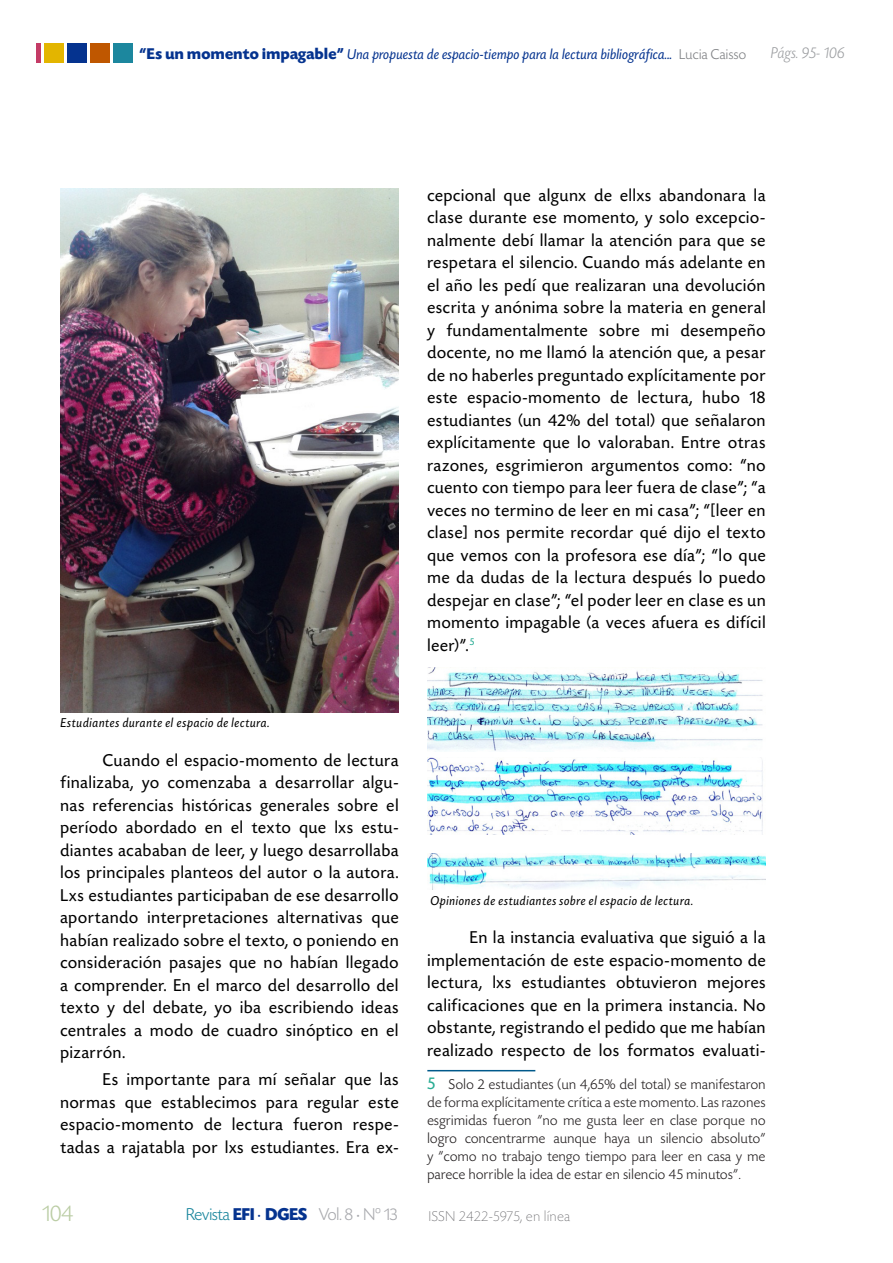
<style>
.page{position:relative;width:893px;height:1263px;background:#fff}
.page>*{position:absolute;margin:0;border:0;box-sizing:border-box;transform-origin:0 0}
.t1{font:300 24px "Today SHOP";color:#bbcda5}
.t2{font:18px/22.5px "Today SHOP";letter-spacing:.05em;color:#000;text-align:justify}
.t3{font:300 18px "Today SHOP";color:#a8a9ad}
.t4{font:italic 300 16.5px "Today SHOP";letter-spacing:.025em;color:#9d9fa2}
.t5{font:300 15px/18px "Today SHOP";letter-spacing:.035em;color:#231f20;text-align:justify}
.t6{font:italic 15px "Today SHOP";letter-spacing:.025em;color:#05338f}
.t7{font:200 15px "Today SHOP";letter-spacing:.05em;color:#636366}
.t8{font:italic 13.5px "Today SHOP";letter-spacing:.06em;color:#000}
.s1{font-weight:700;font-style:normal;font-size:16.35px}
.s2{font-weight:300;font-style:normal;color:#808285}
.s3{font-weight:400;font-size:18px;color:#29ac94}
.s4{color:#1c879e}
.s5{font-weight:700;color:#05338f}
.s6{font-family:"Minion Pro";font-weight:400;color:#05338f}
.s7{font-family:"Minion Pro";font-weight:400}
.s8{font-family:"Trasandina W03";font-size:15px}
</style>
<div class="page">
<div style="left:44px;top:43px;width:19px;height:19px;background:#e3b500"></div>
<div style="left:67px;top:43px;width:19px;height:19px;background:#05338f"></div>
<div style="left:90px;top:43px;width:20px;height:19px;background:#bf5700"></div>
<div style="left:113px;top:43px;width:20px;height:19px;background:#1c879e"></div>
<hr style="left:36px;top:43px;width:4px;height:19px;background:#c43b66">
<img style="left:60px;top:188px;width:338px;height:524px">
<img style="left:427px;top:667px;width:336px;height:84px">
<img style="left:427px;top:758px;width:336px;height:77px">
<img style="left:427px;top:853px;width:338px;height:36px">
<hr style="left:427px;top:1070px;width:108px;height:1px;background:#00598b">
<p class="t6" style="left:140px;top:46px;width:608px"><span class="s1">“Es un momento impagable”</span> Una propuesta de espacio-tiempo para la lectura bibliográfica... <span class="s2">Lucia Caisso</span></p>
<p class="t4" style="left:771px;top:44px;width:75px">Págs. 95- 106</p>
<p class="t8" style="left:60px;top:715px;width:211px">Estudiantes durante el espacio de lectura.</p>
<p class="t2" style="left:60px;top:749px;width:340px;text-indent:43px">Cuando el espacio-momento de lectura finalizaba, yo comenzaba a desarrollar algu&shy;nas referencias históricas generales sobre el período abordado en el texto que lxs estu&shy;diantes acababan de leer, y luego desarrollaba los principales planteos del autor o la autora.<br>Lxs estudiantes participaban de ese desarrollo aportando interpretaciones alternativas que habían realizado sobre el texto, o poniendo en consideración pasajes que no habían llegado a comprender. En el marco del desarrollo del texto y del debate, yo iba escribiendo ideas centrales a modo de cuadro sinóptico en el pizarrón.</p>
<p class="t2" style="left:60px;top:1069px;width:340px;text-indent:43px">Es importante para mí señalar que las normas que establecimos para regular este espacio-momento de lectura fueron respe&shy;tadas a rajatabla por lxs estudiantes. Era ex-</p>
<p class="t2" style="left:427px;top:184px;width:340px">cepcional que algunx de ellxs abandonara la clase durante ese momento, y solo excepcio&shy;nalmente debí llamar la atención para que se respetara el silencio. Cuando más adelante en el año les pedí que realizaran una devolución escrita y anónima sobre la materia en general y fundamentalmente sobre mi desempeño docente, no me llamó la atención que, a pesar de no haberles preguntado explícitamente por este espacio-momento de lectura, hubo 18 estudiantes (un 42% del total) que señalaron explícitamente que lo valoraban. Entre otras razones, esgrimieron argumentos como: “no cuento con tiempo para leer fuera de clase”; “a veces no termino de leer en mi casa”; “[leer en clase] nos permite recordar qué dijo el texto que vemos con la profesora ese día”; “lo que me da dudas de la lectura después lo puedo despejar en clase”; “el poder leer en clase es un momento impagable (a veces afuera es difícil leer)”.<sup>5</sup></p>
<p class="t8" style="left:430px;top:894px;width:264px">Opiniones de estudiantes sobre el espacio de lectura.</p>
<p class="t2" style="left:427px;top:927px;width:340px;text-indent:43px">En la instancia evaluativa que siguió a la implementación de este espacio-momento de lectura, lxs estudiantes obtuvieron mejores calificaciones que en la primera instancia. No obstante, registrando el pedido que me habían realizado respecto de los formatos evaluati-</p>
<p class="t5" style="left:427px;top:1075px;width:340px"><span class="s3">5</span> Solo 2 estudiantes (un 4,65% del total) se manifestaron de forma explícitamente crítica a este momento. Las razones esgrimidas fueron "no me gusta leer en clase porque no logro concentrarme aunque haya un silencio absoluto" y "como no trabajo tengo tiempo para leer en casa y me parece horrible la idea de estar en silencio 45 minutos".</p>
<h1 class="t1" style="left:43px;top:1201px;width:32px">104</h1>
<p class="t3" style="left:186px;top:1205px;width:213px"><span class="s4">Revista</span> <span class="s5">EFI</span> <span class="s6">·</span> <span class="s5">DGES</span> Vol. 8 <span class="s7">·</span> N<span class="s8">º</span> 13</p>
<p class="t7" style="left:429px;top:1208px;width:143px">ISSN 2422-5975, en línea</p>
</div>
